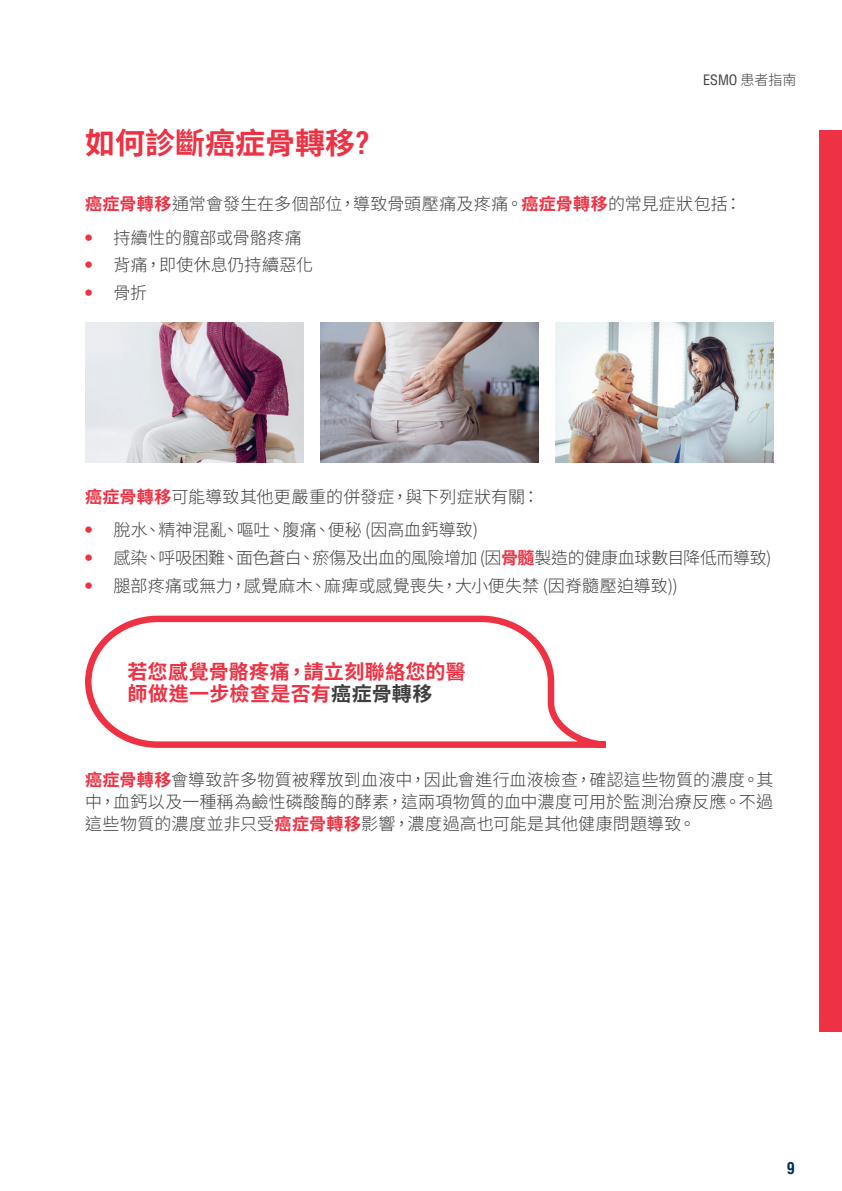
<style>
.page{position:relative;width:842px;height:1191px;background:#fff}
.page>*{position:absolute;margin:0;border:0;box-sizing:border-box;transform-origin:0 0}
.t1{font:700 30px "Source Han Sans TW";color:#ee3143}
.t2{font:700 20px/22px "Source Han Sans TW";letter-spacing:.02em;color:#ee3143}
.t3{font:300 17px/22px "Source Han Sans TW";letter-spacing:.005em;color:#3e3e3f;text-align:justify}
.t4{font:300 17px "Source Han Sans TW";letter-spacing:-.03em;color:#3e3e3f}
.t5{font:700 condensed 16px "Helvetica LT Std";color:#002e5e}
.t6{font:condensed 14px "Helvetica LT Std";color:#3e3e3f}
.s1{font-family:"Source Han Sans TW";font-weight:300;font-stretch:normal}
.s2{font-family:"Helvetica LT Std";font-stretch:condensed}
.s3{font-weight:700;color:#ee3143}
.s4{font-family:"Helvetica LT Std";font-weight:700;font-stretch:condensed;color:#ee3143}
.s5{color:#3e3e3f}
</style>
<div class="page">
<div style="left:819px;top:130px;width:23px;height:902px;background:#ee3143"></div>
<svg style="left:85px;top:615px;width:521px;height:133px"></svg>
<img style="left:85px;top:322px;width:218px;height:140px">
<img style="left:320px;top:322px;width:219px;height:140px">
<img style="left:556px;top:322px;width:218px;height:140px">
<p class="t6" style="left:703px;top:71px;width:95px">ESMO <span class="s1">患者指南</span></p>
<h1 class="t1" style="left:85px;top:126px;width:286px">如何診斷癌症骨轉移<span class="s2">?</span></h1>
<p class="t3" style="left:85px;top:193px;width:658px"><span class="s3">癌症骨轉移</span>通常會發生在多個部位，導致骨頭壓痛及疼痛。<span class="s3">癌症骨轉移</span>的常見症狀包括：</p>
<p class="t3" style="left:85px;top:227px;width:218px"><span class="s4">•</span> 持續性的髖部或骨骼疼痛</p>
<p class="t3" style="left:85px;top:254px;width:230px"><span class="s4">•</span> 背痛，即使休息仍持續惡化</p>
<p class="t3" style="left:85px;top:282px;width:64px"><span class="s4">•</span> 骨折</p>
<p class="t3" style="left:85px;top:486px;width:456px"><span class="s3">癌症骨轉移</span>可能導致其他更嚴重的併發症，與下列症狀有關：</p>
<p class="t3" style="left:85px;top:519px;width:395px"><span class="s4">•</span> 脫水、精神混亂、嘔吐、腹痛、便秘 (因高血鈣導致)</p>
<p class="t4" style="left:85px;top:548px;width:688px"><span class="s4">•</span> 感染、呼吸困難、面色蒼白、瘀傷及出血的風險增加 (因<span class="s3">骨髓</span>製造的健康血球數目降低而導致)</p>
<p class="t3" style="left:85px;top:575px;width:594px"><span class="s4">•</span> 腿部疼痛或無力，感覺麻木、麻痺或感覺喪失，大小便失禁 (因脊髓壓迫導致))</p>
<p class="t2" style="left:128px;top:661px;width:340px">若您感覺骨骼疼痛，請立刻聯絡您的醫師做進一步檢查是否有<span class="s5">癌症骨轉移</span></p>
<p class="t3" style="left:85px;top:768px;width:690px"><span class="s3">癌症骨轉移</span>會導致許多物質被釋放到血液中，因此會進行血液檢查，確認這些物質的濃度。其中，血鈣以及一種稱為鹼性磷酸酶的酵素，這兩項物質的血中濃度可用於監測治療反應。不過這些物質的濃度並非只受<span class="s3">癌症骨轉移</span>影響，濃度過高也可能是其他健康問題導致。</p>
<p class="t5" style="left:787px;top:1158px;width:9px">9</p>
</div>
